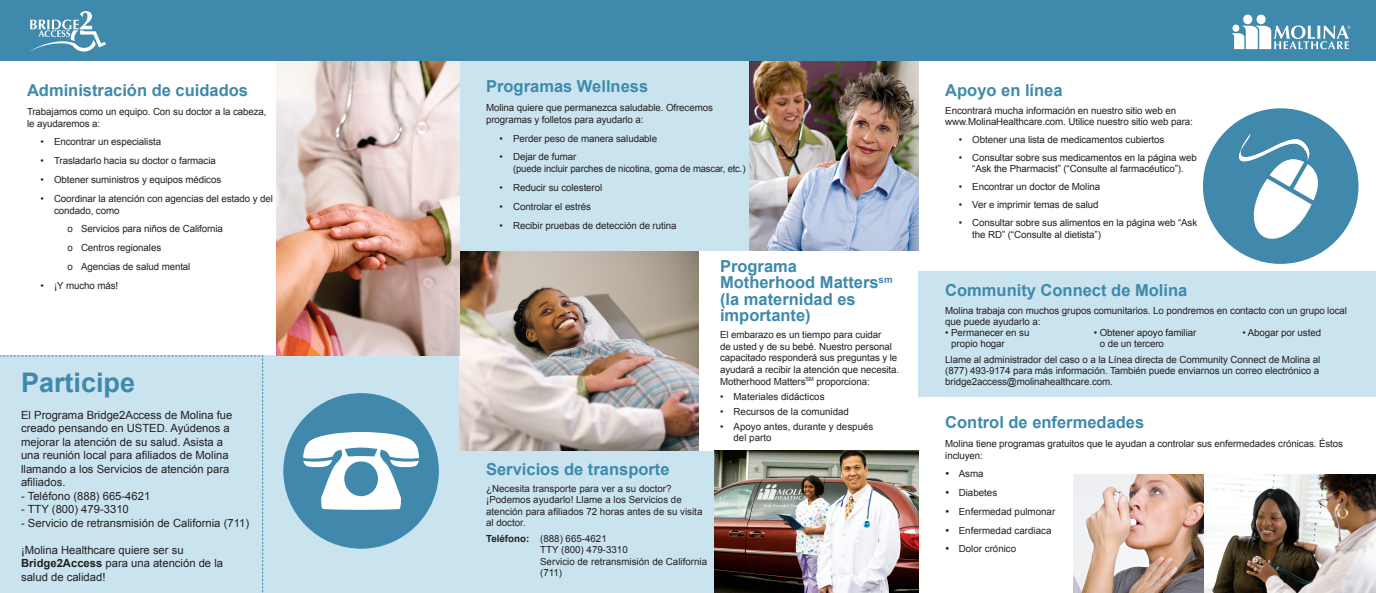
<style>
.page{position:relative;width:1376px;height:593px;background:#fff}
.page>*{position:absolute;margin:0;border:0;box-sizing:border-box;transform-origin:0 0}
.t1{font:700 27px "Arial";color:#3e89ac}
.t2{font:700 16.5px/16.5px "Arial";color:#3e89ac}
.t3{font:11.25px/13.5px "Arial";color:#231f20}
.t4{font:9.75px/11.6px "Arial";letter-spacing:-.01em;color:#231f20}
.s1{font-weight:700}
</style>
<div class="page">
<div style="left:393px;top:451px;width:525px;height:142px;background:#cae4ef"></div>
<img style="left:714px;top:451px;width:204px;height:142px">
<img style="left:459px;top:251px;width:239px;height:200px">
<div style="left:393px;top:49px;width:525px;height:202px;background:#cae4ef"></div>
<img style="left:749px;top:61px;width:169px;height:190px">
<div style="left:918px;top:271px;width:458px;height:125px;background:#cae4ef"></div>
<div style="left:0;top:355px;width:459px;height:238px;background:#cae4ef"></div>
<div style="left:283px;top:393px;width:156px;height:155px;background:#4089ac;border-radius:50%"></div>
<svg style="left:303px;top:432px;width:116px;height:77px"></svg>
<img style="left:277px;top:61px;width:182px;height:294px">
<div style="left:0;top:0;width:1376px;height:61px;background:#3e89ac"></div>
<img style="left:1073px;top:474px;width:303px;height:119px">
<div style="left:1256px;top:15px;width:9px;height:9px;background:#fff;border-radius:50%"></div>
<div style="left:1243px;top:15px;width:9px;height:9px;background:#fff;border-radius:50%"></div>
<svg style="left:1231px;top:25px;width:119px;height:24px"></svg>
<div style="left:1232px;top:25px;width:7px;height:7px;background:#fff;border-radius:50%"></div>
<svg style="left:30px;top:11px;width:76px;height:41px"></svg>
<div style="left:1203px;top:108px;width:155px;height:156px;background:#4089ac;border-radius:50%"></div>
<svg style="left:1239px;top:133px;width:79px;height:106px"></svg>
<svg style="left:0;top:355px;width:263px;height:238px"></svg>
<h2 class="t2" style="left:27px;top:82px;width:222px">Administración de cuidados</h2>
<p class="t4" style="left:27px;top:105px;width:241px;line-height:12px">Trabajamos como un equipo. Con su doctor a la cabeza, le ayudaremos a:</p>
<p class="t4" style="left:41px;top:136px;width:122px">• Encontrar un especialista</p>
<p class="t4" style="left:41px;top:155px;width:177px">• Trasladarlo hacia su doctor o farmacia</p>
<p class="t4" style="left:41px;top:174px;width:182px">• Obtener suministros y equipos médicos</p>
<p class="t4" style="left:54px;top:192px;width:220px;line-height:12px;text-indent:-14px">• Coordinar la atención con agencias del estado y del condado, como</p>
<p class="t4" style="left:68px;top:219px;width:157px;line-height:18.8px">o Servicios para niños de California o Centros regionales<br>o Agencias de salud mental</p>
<p class="t4" style="left:41px;top:279px;width:79px">• ¡Y mucho más!</p>
<h1 class="t1" style="left:21px;top:364px;width:116px">Participe</h1>
<p class="t3" style="left:21px;top:408px;width:213px">El Programa Bridge2Access de Molina fue creado pensando en USTED. Ayúdenos a mejorar la atención de su salud. Asista a una reunión local para afiliados de Molina llamando a los Servicios de atención para afiliados.</p>
<p class="t3" style="left:21px;top:489px;width:131px">- Teléfono (888) 665-4621</p>
<p class="t3" style="left:21px;top:502px;width:109px">- TTY (800) 479-3310</p>
<p class="t3" style="left:21px;top:516px;width:230px">- Servicio de retransmisión de California (711)</p>
<p class="t3" style="left:21px;top:543px;width:203px">¡Molina Healthcare quiere ser su<br><span class="s1">Bridge2Access</span> para una atención de la salud de calidad!</p>
<h2 class="t2" style="left:486px;top:78px;width:164px">Programas Wellness</h2>
<p class="t4" style="left:486px;top:101px;width:228px;line-height:12px">Molina quiere que permanezca saludable. Ofrecemos programas y folletos para ayudarlo a:</p>
<p class="t4" style="left:500px;top:132px;width:159px">• Perder peso de manera saludable</p>
<p class="t4" style="left:513px;top:151px;width:234px;line-height:12px;text-indent:-13px">• Dejar de fumar<br>(puede incluir parches de nicotina, goma de mascar, etc.)</p>
<p class="t4" style="left:500px;top:182px;width:104px">• Reducir su colesterol</p>
<p class="t4" style="left:500px;top:201px;width:93px">• Controlar el estrés</p>
<p class="t4" style="left:500px;top:219px;width:178px">• Recibir pruebas de detección de rutina</p>
<h2 class="t2" style="left:720px;top:258px;width:174px">Programa<br>Motherhood Matters<sup>sm </sup>(la maternidad es importante)</h2>
<p class="t4" style="left:720px;top:329px;width:181px">El embarazo es un tiempo para cuidar<br>de usted y de su bebé. Nuestro personal capacitado responderá sus preguntas y le ayudará a recibir la atención que necesita.<br>Motherhood Matters<sup>SM</sup> proporciona:</p>
<p class="t4" style="left:720px;top:390px;width:106px">• Materiales didácticos</p>
<p class="t4" style="left:720px;top:405px;width:130px">• Recursos de la comunidad</p>
<p class="t4" style="left:733px;top:420px;width:141px;text-indent:-14px">• Apoyo antes, durante y después del parto</p>
<h2 class="t2" style="left:486px;top:461px;width:185px">Servicios de transporte</h2>
<p class="t4" style="left:486px;top:482px;width:218px">¿Necesita transporte para ver a su doctor? ¡Podemos ayudarlo! Llame a los Servicios de atención para afiliados 72 horas antes de su visita al doctor.</p>
<p class="t4" style="left:540px;top:532px;width:168px;text-indent:-54px"><span class="s1">Teléfono:</span> (888) 665-4621<br>TTY (800) 479-3310<br>Servicio de retransmisión de California (711)</p>
<h2 class="t2" style="left:945px;top:82px;width:119px">Apoyo en línea</h2>
<p class="t4" style="left:945px;top:105px;width:249px;line-height:11.2px">Encontrará mucha información en nuestro sitio web en www.MolinaHealthcare.com. Utilice nuestro sitio web para:</p>
<p class="t4" style="left:959px;top:134px;width:207px">• Obtener una lista de medicamentos cubiertos</p>
<p class="t4" style="left:959px;top:152px;width:240px;line-height:11.2px;text-align:center">• Consultar sobre sus medicamentos en la página web “Ask the Pharmacist” (“Consulte al farmacéutico”).</p>
<p class="t4" style="left:959px;top:181px;width:143px">• Encontrar un doctor de Molina</p>
<p class="t4" style="left:959px;top:199px;width:141px">• Ver e imprimir temas de salud</p>
<p class="t4" style="left:972px;top:217px;width:226px;line-height:11.2px;text-indent:-14px">• Consultar sobre sus alimentos en la página web “Ask the RD” (“Consulte al dietista”)</p>
<h2 class="t2" style="left:945px;top:282px;width:244px">Community Connect de Molina</h2>
<p class="t4" style="left:945px;top:304px;width:403px;line-height:11.2px">Molina trabaja con muchos grupos comunitarios. Lo pondremos en contacto con un grupo local que puede ayudarlo a:</p>
<p class="t4" style="left:951px;top:327px;width:80px;line-height:11.2px;text-indent:-6px">• Permanecer en su propio hogar</p>
<p class="t4" style="left:1099px;top:327px;width:98px;line-height:11.2px;text-indent:-6px">• Obtener apoyo familiar o de un tercero</p>
<p class="t4" style="left:1242px;top:327px;width:80px">• Abogar por usted</p>
<p class="t4" style="left:945px;top:353px;width:376px;line-height:11.2px;text-align:justify">Llame al administrador del caso o a la Línea directa de Community Connect de Molina al (877) 493-9174 para más información. También puede enviarnos un correo electrónico a bridge2access@molinahealthcare.com.</p>
<h2 class="t2" style="left:945px;top:414px;width:200px">Control de enfermedades</h2>
<p class="t4" style="left:945px;top:437px;width:399px;line-height:12px">Molina tiene programas gratuitos que le ayudan a controlar sus enfermedades crónicas. Éstos incluyen:</p>
<p class="t4" style="left:945px;top:468px;width:40px">• Asma</p>
<p class="t4" style="left:945px;top:487px;width:53px">• Diabetes</p>
<p class="t4" style="left:945px;top:505px;width:111px">• Enfermedad pulmonar</p>
<p class="t4" style="left:945px;top:524px;width:108px">• Enfermedad cardiaca</p>
<p class="t4" style="left:945px;top:543px;width:72px">• Dolor crónico</p>
</div>
